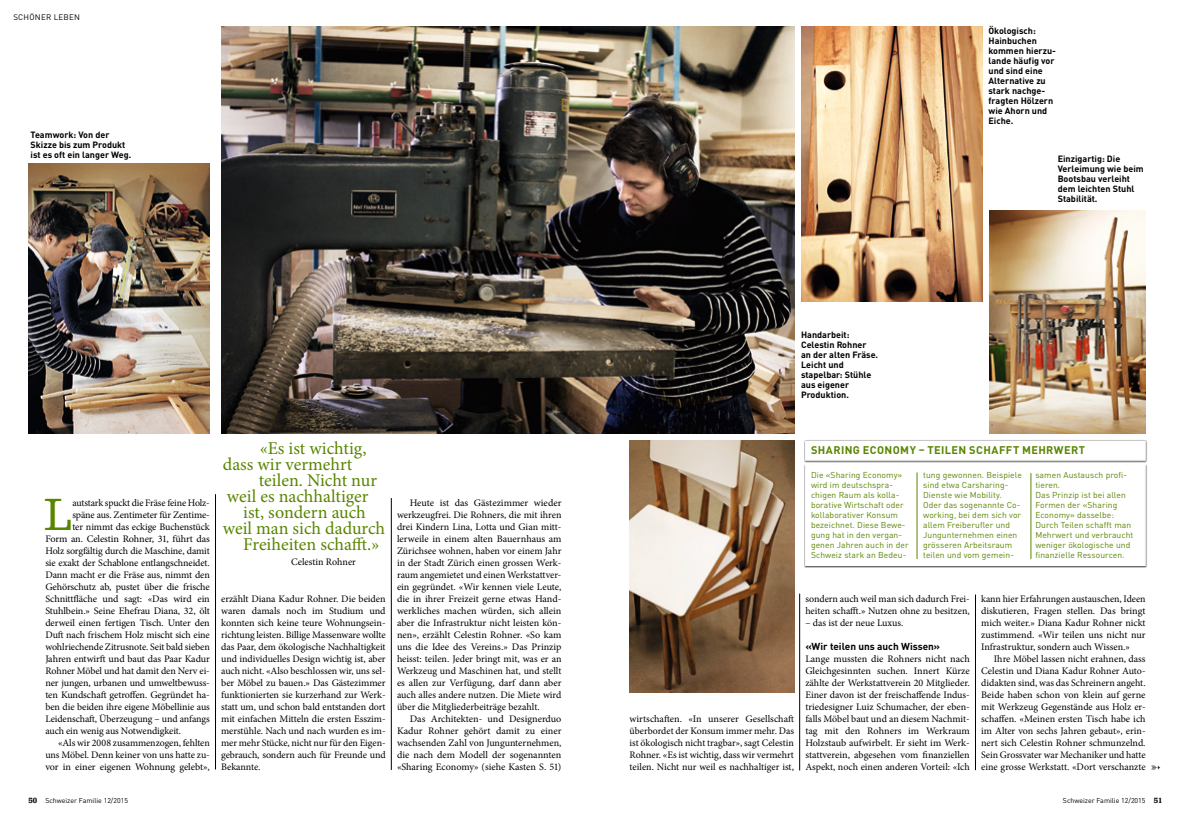
<style>
.page{position:relative;width:1191px;height:823px;background:#fff}
.page>*{position:absolute;margin:0;border:0;box-sizing:border-box;transform-origin:0 0}
._211_GS3sp_Initial_3{font:47.7px "Egyptienne FLT Std";color:#598500}
.Quote_x10{font:18px "Minion Pro";color:#598500}
.BOX_DIN_Titel_x21{font:700 11px "DIN Pro";letter-spacing:.035em;color:#598500}
._220_GS3sp_mEinz_x08{font:10px/12px "Minion Pro";letter-spacing:-.005em;color:#000;text-align:justify}
._211_GS3sp_Initial_3-2{font:10px "Minion Pro";letter-spacing:-.01em;color:#000}
._220_GS3sp_oEinz_x08{font:10px/12px "Minion Pro";color:#000;text-align:justify}
._230_Zwischentitel_x{font:700 10px "DIN Pro";color:#000}
.Quote_x10-2{font:10px "Minion Pro";color:#000}
._300_Legende_9_x11{font:700 9px/10px "DIN Pro";color:#000}
.BOX_DIN_Text_mehrspa{font:8.5px/10px "DIN Pro";letter-spacing:.01em;color:#598500}
.Rubriktitel_8_x01{font:8px "DIN Pro";letter-spacing:.03em;color:#000}
.PAGINA_10_Zahl_x08{font:900 8px "Egyptienne FLT Std";color:#000}
.PAGINA_11_Text_x08{font:7px "DIN Pro";color:#000}
.s1{font-family:"Egyptienne FLT Std";font-weight:900;font-size:8px}
</style>
<div class="page">
<div style="left:804px;top:439px;width:343px;height:23px;background:#000;opacity:.75"></div>
<div style="left:804px;top:439px;width:342px;height:22px;background:#fff"></div>
<img style="left:801px;top:27px;width:181px;height:274px">
<img style="left:221px;top:27px;width:573px;height:406px">
<img style="left:28px;top:164px;width:182px;height:269px">
<img style="left:629px;top:440px;width:165px;height:252px">
<img style="left:989px;top:210px;width:156px;height:223px">
<hr style="left:799px;top:593px;width:1px;height:177px;background:#000">
<hr style="left:391px;top:497px;width:1px;height:272px;background:#000">
<hr style="left:975px;top:594px;width:1px;height:175px;background:#000">
<hr style="left:917px;top:472px;width:1px;height:86px;background:#598500">
<hr style="left:1030px;top:473px;width:1px;height:85px;background:#598500">
<hr style="left:215px;top:494px;width:1px;height:275px;background:#000">
<p class="Rubriktitel_8_x01" style="left:13px;top:11px;width:68px">SCHÖNER LEBEN</p>
<p class="_300_Legende_9_x11" style="left:31px;top:129px;width:102px">Teamwork: Von der<br>Skizze bis zum Produkt ist es oft ein langer Weg.</p>
<p class="_300_Legende_9_x11" style="left:988px;top:25px;width:69px">Ökologisch:<br>Hainbuchen kommen hierzu&shy;lande häufig vor und sind eine<br>Alternative zu stark nachge&shy;fragten Hölzern wie Ahorn und<br>Eiche.</p>
<p class="_300_Legende_9_x11" style="left:1057px;top:153px;width:88px">Einzigartig: Die<br>Verleimung wie beim<br>Bootsbau verleiht dem leichten Stuhl<br>Stabilität.</p>
<p class="_300_Legende_9_x11" style="left:801px;top:329px;width:79px">Handarbeit:<br>Celestin Rohner an der alten Fräse.</p>
<p class="_300_Legende_9_x11" style="left:801px;top:359px;width:72px">Leicht und stapelbar: Stühle aus eigener<br>Produktion.</p>
<p class="_211_GS3sp_Initial_3" style="left:44px;top:488px;width:31px">L</p>
<p class="_211_GS3sp_Initial_3-2" style="left:72px;top:496px;width:139px">autstark spuckt die Fräse feine Holz-</p>
<p class="_211_GS3sp_Initial_3-2" style="left:72px;top:508px;width:139px">späne aus. Zentimeter für Zentime-</p>
<p class="_211_GS3sp_Initial_3-2" style="left:72px;top:520px;width:139px">ter nimmt das eckige Buchenstück</p>
<p class="_211_GS3sp_Initial_3-2" style="left:45px;top:532px;width:166px">Form an. Celestin Rohner, 31, führt das</p>
<p class="_211_GS3sp_Initial_3-2" style="left:45px;top:544px;width:166px">Holz sorgfältig durch die Maschine, damit</p>
<p class="_211_GS3sp_Initial_3-2" style="left:45px;top:556px;width:166px">sie exakt der Schablone entlangschneidet.</p>
<p class="_211_GS3sp_Initial_3-2" style="left:45px;top:568px;width:166px">Dann macht er die Fräse aus, nimmt den</p>
<p class="_211_GS3sp_Initial_3-2" style="left:45px;top:580px;width:166px">Gehörschutz ab, pustet über die frische</p>
<p class="_211_GS3sp_Initial_3-2" style="left:45px;top:592px;width:166px">Schnittfläche und sagt: «Das wird ein</p>
<p class="_211_GS3sp_Initial_3-2" style="left:45px;top:604px;width:166px">Stuhlbein.» Seine Ehefrau Diana, 32, ölt</p>
<p class="_211_GS3sp_Initial_3-2" style="left:45px;top:616px;width:166px">derweil einen fertigen Tisch. Unter den</p>
<p class="_211_GS3sp_Initial_3-2" style="left:45px;top:628px;width:166px">Duft nach frischem Holz mischt sich eine</p>
<p class="_211_GS3sp_Initial_3-2" style="left:45px;top:640px;width:166px">wohlriechende Zitrusnote. Seit bald sieben</p>
<p class="_211_GS3sp_Initial_3-2" style="left:45px;top:652px;width:166px">Jahren entwirft und baut das Paar Kadur</p>
<p class="_211_GS3sp_Initial_3-2" style="left:45px;top:664px;width:166px">Rohner Möbel und hat damit den Nerv ei-</p>
<p class="_211_GS3sp_Initial_3-2" style="left:45px;top:676px;width:166px">ner jungen, urbanen und umweltbewuss-</p>
<p class="_211_GS3sp_Initial_3-2" style="left:45px;top:688px;width:166px">ten Kundschaft getroffen. Gegründet ha-</p>
<p class="_211_GS3sp_Initial_3-2" style="left:45px;top:700px;width:166px">ben die beiden ihre eigene Möbellinie aus</p>
<p class="_211_GS3sp_Initial_3-2" style="left:45px;top:712px;width:166px">Leidenschaft, Überzeugung – und anfangs</p>
<p class="_211_GS3sp_Initial_3-2" style="left:45px;top:724px;width:137px">auch ein wenig aus Notwendigkeit.</p>
<p class="_220_GS3sp_mEinz_x08" style="left:45px;top:736px;width:166px;text-indent:13px">«Als wir 2008 zusammenzogen, fehlten uns Möbel. Denn keiner von uns hatte zu&shy;vor in einer eigenen Wohnung gelebt»,</p>
<p class="Quote_x10" style="left:260px;top:435px;width:108px">«Es ist wichtig,</p>
<p class="Quote_x10" style="left:223px;top:451px;width:131px">dass wir vermehrt</p>
<p class="Quote_x10" style="left:259px;top:467px;width:120px">teilen. Nicht nur</p>
<p class="Quote_x10" style="left:227px;top:483px;width:143px">weil es nachhaltiger</p>
<p class="Quote_x10" style="left:243px;top:499px;width:124px">ist, sondern auch</p>
<p class="Quote_x10" style="left:223px;top:515px;width:164px">weil man sich dadurch</p>
<p class="Quote_x10" style="left:243px;top:531px;width:138px">Freiheiten schafft.»</p>
<p class="Quote_x10-2" style="left:291px;top:554px;width:66px">Celestin Rohner</p>
<p class="_220_GS3sp_mEinz_x08" style="left:221px;top:592px;width:166px">erzählt Diana Kadur Rohner. Die beiden waren damals noch im Studium und konnten sich keine teure Wohnungsein&shy;richtung leisten. Billige Massenware wollte das Paar, dem ökologische Nachhaltigkeit und individuelles Design wichtig ist, aber auch nicht. «Also beschlossen wir, uns sel&shy;ber Möbel zu bauen.» Das Gästezimmer funktionierten sie kurzerhand zur Werk&shy;statt um, und schon bald entstanden dort mit einfachen Mitteln die ersten Esszim&shy;merstühle. Nach und nach wurden es im&shy;mer mehr Stücke, nicht nur für den Eigen&shy;gebrauch, sondern auch für Freunde und Bekannte.</p>
<p class="_220_GS3sp_mEinz_x08" style="left:397px;top:496px;width:166px;text-indent:13px">Heute ist das Gästezimmer wieder werkzeugfrei. Die Rohners, die mit ihren drei Kindern Lina, Lotta und Gian mitt&shy;lerweile in einem alten Bauernhaus am Zürichsee wohnen, haben vor einem Jahr in der Stadt Zürich einen grossen Werk&shy;raum angemietet und einen Werkstattver&shy;ein gegründet. «Wir kennen viele Leute, die in ihrer Freizeit gerne etwas Hand&shy;werkliches machen würden, sich allein aber die Infrastruktur nicht leisten kön&shy;nen», erzählt Celestin Rohner. «So kam uns die Idee des Vereins.» Das Prinzip heisst: teilen. Jeder bringt mit, was er an Werkzeug und Maschinen hat, und stellt es allen zur Verfügung, darf dann aber auch alles andere nutzen. Die Miete wird über die Mitgliederbeiträge bezahlt.</p>
<p class="_220_GS3sp_mEinz_x08" style="left:397px;top:712px;width:166px;text-indent:13px">Das Architekten- und Designerduo Kadur Rohner gehört damit zu einer wachsenden Zahl von Jungunternehmen, die nach dem Modell der sogenannten «Sharing Economy» (siehe Kasten S. 51)</p>
<p class="_220_GS3sp_mEinz_x08" style="left:629px;top:712px;width:166px">wirtschaften. «In unserer Gesellschaft überbordet der Konsum immer mehr. Das ist ökologisch nicht tragbar», sagt Celestin Rohner. «Es ist wichtig, dass wir vermehrt teilen. Nicht nur weil es nachhaltiger ist,</p>
<p class="BOX_DIN_Titel_x21" style="left:811px;top:440px;width:275px">SHARING ECONOMY – TEILEN SCHAFFT MEHRWERT</p>
<p class="BOX_DIN_Text_mehrspa" style="left:811px;top:469px;width:99px">Die «Sharing Economy» wird im deutschspra&shy;chigen Raum als kolla&shy;borative Wirtschaft oder kollaborativer Konsum bezeichnet. Diese Bewe&shy;gung hat in den vergan&shy;genen Jahren auch in der<br>Schweiz stark an Bedeu-</p>
<p class="BOX_DIN_Text_mehrspa" style="left:923px;top:469px;width:100px">tung gewonnen. Beispiele sind etwa Carsharing-<br>Dienste wie Mobility.<br>Oder das sogenannte Co&shy;working, bei dem sich vor allem Freiberufler und<br>Jungunternehmen einen grösseren Arbeitsraum teilen und vom gemein-</p>
<p class="BOX_DIN_Text_mehrspa" style="left:1035px;top:469px;width:92px">samen Austausch profi-</p>
<p class="BOX_DIN_Text_mehrspa" style="left:1035px;top:479px;width:26px">tieren.</p>
<p class="BOX_DIN_Text_mehrspa" style="left:1035px;top:489px;width:99px">Das Prinzip ist bei allen<br>Formen der «Sharing<br>Economy» dasselbe:<br>Durch Teilen schafft man<br>Mehrwert und verbraucht weniger ökologische und finanzielle Ressourcen.</p>
<p class="_220_GS3sp_mEinz_x08" style="left:805px;top:592px;width:166px">sondern auch weil man sich dadurch Frei&shy;heiten schafft.» Nutzen ohne zu besitzen,</p>
<p class="_220_GS3sp_mEinz_x08" style="left:805px;top:616px;width:100px">– das ist der neue Luxus.</p>
<p class="_230_Zwischentitel_x" style="left:805px;top:638px;width:136px">«Wir teilen uns auch Wissen»</p>
<p class="_220_GS3sp_oEinz_x08" style="left:805px;top:652px;width:166px">Lange mussten die Rohners nicht nach Gleichgesinnten suchen. Innert Kürze zählte der Werkstattverein 20 Mitglieder.<br>Einer davon ist der freischaffende Indus&shy;triedesigner Luiz Schumacher, der eben&shy;falls Möbel baut und an diesem Nachmit&shy;tag mit den Rohners im Werkraum Holzstaub aufwirbelt. Er sieht im Werk&shy;stattverein, abgesehen vom finanziellen Aspekt, noch einen anderen Vorteil: «Ich</p>
<p class="_220_GS3sp_oEinz_x08" style="left:981px;top:592px;width:166px">kann hier Erfahrungen austauschen, Ideen diskutieren, Fragen stellen. Das bringt mich weiter.» Diana Kadur Rohner nickt zustimmend. «Wir teilen uns nicht nur Infrastruktur, sondern auch Wissen.»</p>
<p class="_220_GS3sp_mEinz_x08" style="left:981px;top:652px;width:166px;text-indent:13px">Ihre Möbel lassen nicht erahnen, dass Celestin und Diana Kadur Rohner Auto&shy;didakten sind, was das Schreinern angeht.<br>Beide haben schon von klein auf gerne mit Werkzeug Gegenstände aus Holz er&shy;schaffen. «Meinen ersten Tisch habe ich im Alter von sechs Jahren gebaut», erin&shy;nert sich Celestin Rohner schmunzelnd.<br>Sein Grossvater war Mechaniker und hatte eine grosse Werkstatt. «Dort verschanzte</p>
<p class="PAGINA_10_Zahl_x08" style="left:28px;top:795px;width:10px">50</p>
<p class="PAGINA_11_Text_x08" style="left:45px;top:794px;width:84px">Schweizer Familie 12/2015</p>
<p class="PAGINA_11_Text_x08" style="left:1062px;top:794px;width:101px">Schweizer Familie 12/2015 <span class="s1">51</span></p>
</div>
